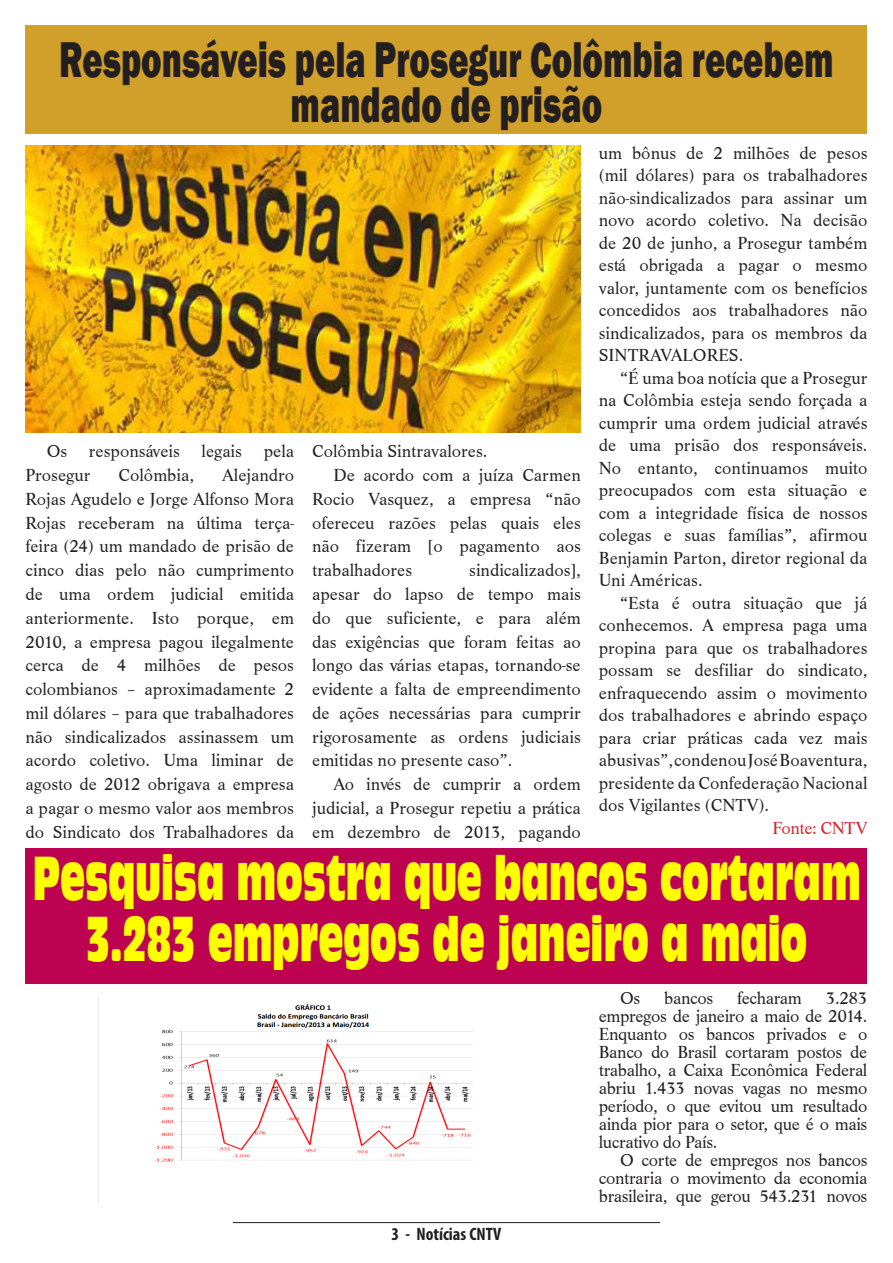
<style>
.page{position:relative;width:893px;height:1263px;background:#fff}
.page>*{position:absolute;margin:0;border:0;box-sizing:border-box;transform-origin:0 0}
.t1{font:57.75px/61.5px "Antique Olive Compact";color:#ff0;text-align:center;scale:.57 1}
.t2{font:800 51.75px/45px "Franklin Gothic";color:#231f20;text-align:center;scale:.67 1}
.t3{font:18px/23.7px "Life T";color:#231f20;text-align:justify}
.t4{font:700 condensed 18px "Myriad Pro";color:#231f20}
.t5{font:18px "Life T";letter-spacing:-.02em;color:#d1232a}
.t6{font:18px "Life T";letter-spacing:-.02em;color:#231f20}
</style>
<div class="page">
<hr style="left:233px;top:1222px;width:427px;height:1px;background:#231f20">
<div style="left:26px;top:26px;width:841px;height:108px;background:#d0a02a"></div>
<div style="left:26px;top:848px;width:841px;height:135px;background:#bc0250"></div>
<img style="left:98px;top:997px;width:375px;height:205px">
<img style="left:26px;top:145px;width:555px;height:287px">
<p class="t2" style="left:59px;top:37px;width:1157px">Responsáveis pela Prosegur Colômbia recebem mandado de prisão</p>
<p class="t3" style="left:599px;top:142px;width:270px;line-height:22.5px">um bônus de 2 milhões de pesos (mil dólares) para os trabalhadores não-sindicalizados para assinar um novo acordo coletivo. Na decisão de 20 de junho, a Prosegur também está obrigada a pagar o mesmo valor, juntamente com os benefícios concedidos aos trabalhadores não sindicalizados, para os membros da SINTRAVALORES.</p>
<p class="t3" style="left:599px;top:367px;width:270px;line-height:22.5px;text-indent:21px">“É uma boa notícia que a Prosegur na Colômbia esteja sendo forçada a cumprir uma ordem judicial através de uma prisão dos responsáveis.<br>No entanto, continuamos muito preocupados com esta situação e com a integridade física de nossos colegas e suas famílias”, afirmou Benjamin Parton, diretor regional da Uni Américas.</p>
<p class="t3" style="left:599px;top:592px;width:270px;line-height:22.5px;text-indent:21px">“Esta é outra situação que já conhecemos. A empresa paga uma propina para que os trabalhadores possam se desfiliar do sindicato, enfraquecendo assim o movimento dos trabalhadores e abrindo espaço para criar práticas cada vez mais abusivas”, condenou José Boaventura, presidente da Confederação Nacional dos Vigilantes (CNTV).</p>
<p class="t5" style="left:772px;top:817px;width:96px">Fonte: CNTV</p>
<p class="t1" style="left:33px;top:847px;width:1454px">Pesquisa mostra que bancos cortaram<br>3.283 empregos de janeiro a maio</p>
<p class="t3" style="left:620px;top:987px;width:22px">Os</p>
<p class="t3" style="left:664px;top:987px;width:50px">bancos</p>
<p class="t6" style="left:737px;top:988px;width:66px">fecharam</p>
<p class="t3" style="left:26px;top:440px;width:270px;text-indent:21px">Os responsáveis legais pela<br>Prosegur</p>
<p class="t3" style="left:312px;top:440px;width:177px">Colômbia Sintravalores.</p>
<p class="t3" style="left:312px;top:463px;width:270px;text-indent:21px">De acordo com a juíza Carmen Rocio Vasquez, a empresa “não ofereceu razões pelas quais eles não fizeram [o pagamento aos trabalhadores</p>
<p class="t3" style="left:26px;top:463px;width:270px;text-indent:197px">Alejandro Rojas Agudelo e Jorge Alfonso Mora Rojas receberam na última terça&shy;feira (24) um mandado de prisão de cinco dias pelo não cumprimento de uma ordem judicial emitida anteriormente. Isto porque, em 2010, a empresa pagou ilegalmente cerca de 4 milhões de pesos colombianos – aproximadamente 2 mil dólares – para que trabalhadores não sindicalizados assinassem um acordo coletivo. Uma liminar de agosto de 2012 obrigava a empresa a pagar o mesmo valor aos membros do Sindicato dos Trabalhadores da</p>
<p class="t3" style="left:119px;top:463px;width:77px">Colômbia,</p>
<p class="t3" style="left:312px;top:559px;width:270px;text-indent:157px">sindicalizados], apesar do lapso de tempo mais do que suficiente, e para além das exigências que foram feitas ao longo das várias etapas, tornando-se evidente a falta de empreendimento de ações necessárias para cumprir rigorosamente as ordens judiciais emitidas no presente caso”.</p>
<p class="t3" style="left:312px;top:772px;width:270px;text-indent:21px">Ao invés de cumprir a ordem judicial, a Prosegur repetiu a prática em dezembro de 2013, pagando</p>
<p class="t3" style="left:599px;top:990px;width:270px;line-height:18px;text-indent:227px">3.283 empregos de janeiro a maio de 2014.<br>Enquanto os bancos privados e o Banco do Brasil cortaram postos de trabalho, a Caixa Econômica Federal abriu 1.433 novas vagas no mesmo período, o que evitou um resultado ainda pior para o setor, que é o mais lucrativo do País.</p>
<p class="t3" style="left:599px;top:1152px;width:270px;line-height:18px;text-indent:21px">O corte de empregos nos bancos contraria o movimento da economia brasileira, que gerou 543.231 novos</p>
<p class="t4" style="left:392px;top:1223px;width:111px">3 - Notícias CNTV</p>
</div>
